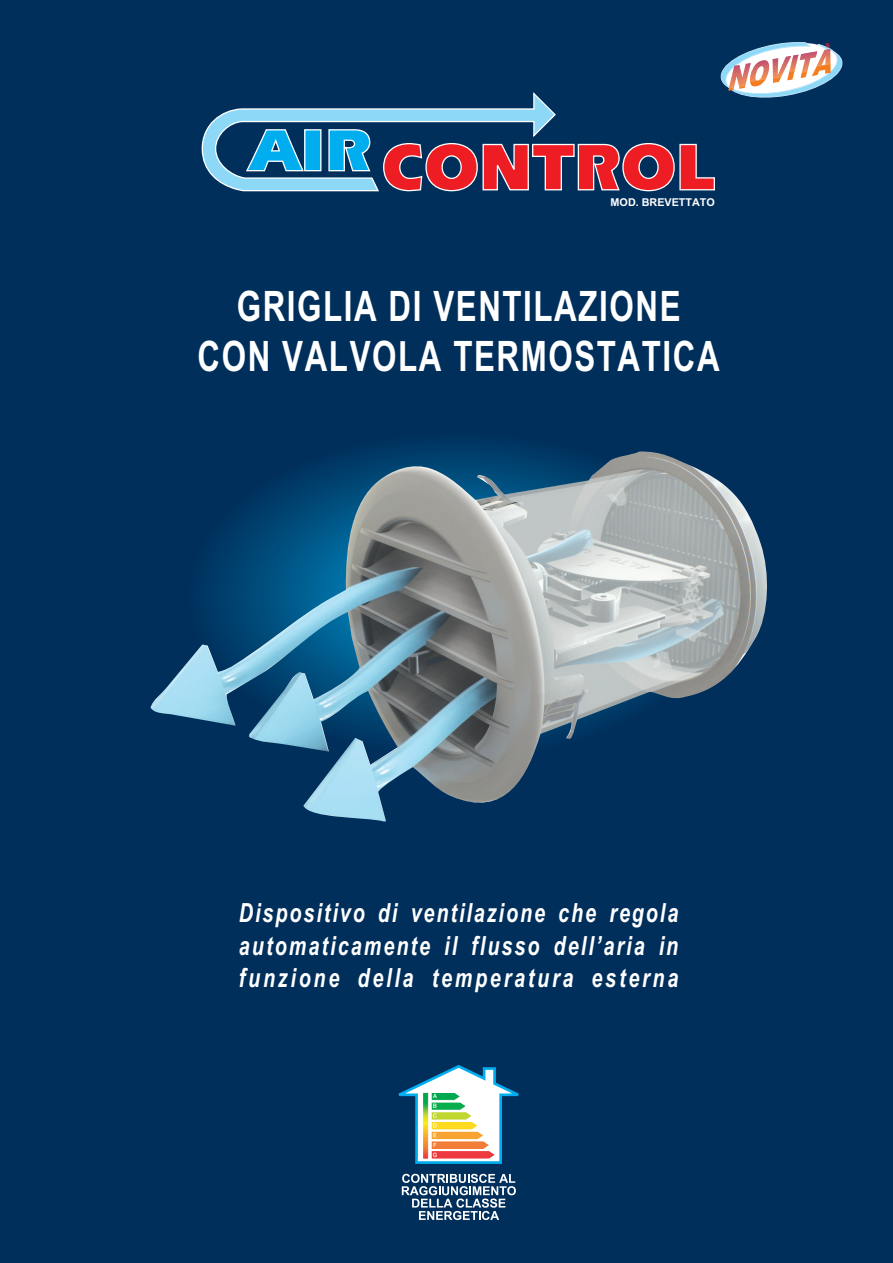
<style>
.page{position:relative;width:893px;height:1263px;background:#002f5b}
.page>*{position:absolute;margin:0;border:0;box-sizing:border-box;transform-origin:0 0}
.t1{font:700 42px/49.5px "Arial";letter-spacing:.05em;color:#fff;text-align:center;scale:.75 1}
.t2{font:italic 700 26.4px/32.1px "Arial";letter-spacing:.14em;color:#fff;text-align:justify;scale:.75 1}
.t3{font:700 10.8px "Arial";color:#fff}
</style>
<div class="page">
<svg style="left:398px;top:1065px;width:121px;height:99px"></svg>
<img style="left:423px;top:1093px;width:72px;height:66px">
<svg style="left:402px;top:1174px;width:114px;height:46px"></svg>
<img style="left:150px;top:451px;width:617px;height:370px">
<svg style="left:201px;top:42px;width:642px;height:150px"></svg>
<p class="t3" style="left:611px;top:198px;width:106px">MOD. BREVETTATO</p>
<h1 class="t1" style="left:198px;top:286px;width:697px">GRIGLIA DI VENTILAZIONE<br>CON VALVOLA TERMOSTATICA</h1>
<p class="t2" style="left:239px;top:900px;width:587px">Dispositivo di ventilazione che regola automaticamente il flusso dell’aria in funzione della temperatura esterna</p>
</div>
